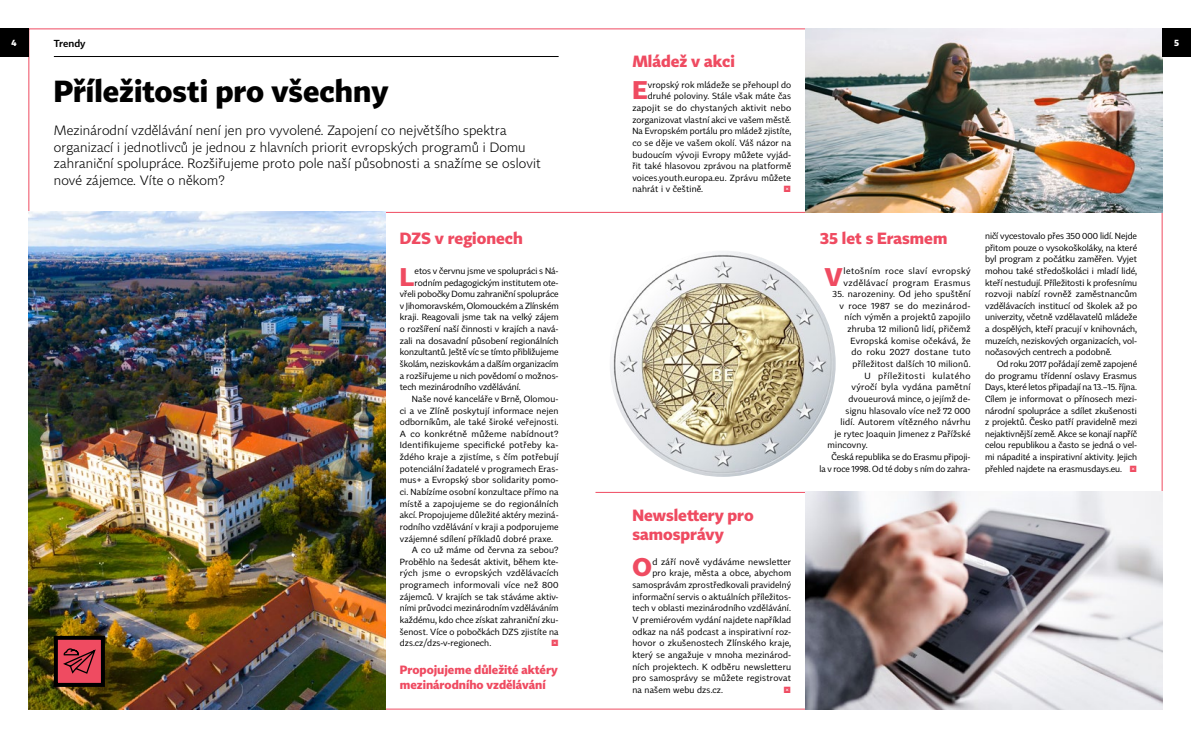
<style>
.page{position:relative;width:1191px;height:738px;background:#fff}
.page>*{position:absolute;margin:0;border:0;box-sizing:border-box;transform-origin:0 0}
.t1{font:700 30px "Tabac Sans";color:#000}
.t2{font:700 25.2px "Tabac Sans";color:#ef4b61}
.t3{font:700 16px/19.2px "Tabac Sans";color:#ef4b61}
.t4{font:300 13.3px/16.5px "Tabac Sans";letter-spacing:.01em;color:#000}
.t5{font:700 11.8px/14.8px "Tabac Sans";color:#ef4b61}
.t6{font:600 10px "Tabac Sans";color:#000}
.t7{font:700 9px "Tabac Sans";color:#fff}
.t8{font:8.8px/11.6px "Tabac Sans";letter-spacing:.015em;color:#000;text-align:justify}
.t9{font:8.8px "Tabac Sans";letter-spacing:-.005em;color:#000}
.t10{font:8.8px "Tabac Sans";letter-spacing:-.01em;color:#000}
.t11{font:8.8px "Tabac Sans";letter-spacing:.035em;color:#000}
.t12{font:8.8px/11.6px "Tabac Sans";letter-spacing:.045em;color:#000}
.t13{font:8.8px "Tabac Sans";letter-spacing:.04em;color:#000}
.t14{font:8.8px "Tabac Sans";letter-spacing:.06em;color:#000}
.t15{font:8.8px "Tabac Sans";color:#ef4b61}
.s1{color:#ef4b61}
</style>
<div class="page">
<hr style="left:386px;top:212px;width:419px;height:1px;background:#ef4b61">
<hr style="left:595px;top:491px;width:210px;height:1px;background:#ef4b61">
<img style="left:28px;top:212px;width:358px;height:496px">
<img style="left:805px;top:491px;width:357px;height:218px">
<img style="left:805px;top:28px;width:357px;height:185px">
<hr style="left:54px;top:56px;width:504px;height:1px;background:#000">
<div style="left:54px;top:635px;width:51px;height:51px;background:#ef4b61;border:4px solid #000"></div>
<svg style="left:63px;top:648px;width:33px;height:26px"></svg>
<img style="left:609px;top:250px;width:226px;height:226px;border-radius:113px">
<div style="left:1162px;top:28px;width:29px;height:29px;background:#000"></div>
<div style="left:0;top:28px;width:28px;height:29px;background:#000"></div>
<p class="t6" style="left:54px;top:37px;width:33px">Trendy</p>
<p class="t7" style="left:12px;top:37px;width:7px">4</p>
<p class="t7" style="left:1174px;top:37px;width:7px">5</p>
<h1 class="t1" style="left:54px;top:72px;width:336px">Příležitosti pro všechny</h1>
<p class="t4" style="left:54px;top:122px;width:488px">Mezinárodní vzdělávání není jen pro vyvolené. Zapojení co největšího spektra organizací i jednotlivců je jednou z hlavních priorit evropských programů i Domu zahraniční spolupráce. Rozšiřujeme proto pole naší působnosti a snažíme se oslovit nové zájemce. Víte o někom?</p>
<h3 class="t3" style="left:632px;top:51px;width:104px">Mládež v akci</h3>
<h2 class="t2" style="left:632px;top:74px;width:16px">E</h2>
<p class="t8" style="left:648px;top:79px;width:145px">vropský rok mládeže se přehoupl do</p>
<p class="t8" style="left:648px;top:90px;width:145px">druhé poloviny. Stále však máte čas</p>
<p class="t8" style="left:632px;top:102px;width:160px">zapojit se do chystaných aktivit nebo</p>
<p class="t8" style="left:632px;top:114px;width:160px">zorganizovat vlastní akci ve vašem městě.</p>
<p class="t8" style="left:632px;top:125px;width:160px">Na Evropském portálu pro mládež zjistíte,</p>
<p class="t8" style="left:632px;top:137px;width:160px">co se děje ve vašem okolí. Váš názor na</p>
<p class="t8" style="left:632px;top:149px;width:160px">budoucím vývoji Evropy můžete vyjád-</p>
<p class="t8" style="left:632px;top:160px;width:160px">řit také hlasovou zprávou na platformě</p>
<p class="t8" style="left:632px;top:172px;width:160px">voices.youth.europa.eu. Zprávu můžete</p>
<p class="t8" style="left:632px;top:183px;width:72px">nahrát i v češtině.</p>
<p class="t15" style="left:783px;top:184px;width:9px">×</p>
<h3 class="t3" style="left:400px;top:229px;width:124px">DZS v regionech</h3>
<h3 class="t3" style="left:820px;top:229px;width:129px">35 let s Erasmem</h3>
<h2 class="t2" style="left:400px;top:260px;width:16px">L</h2>
<p class="t9" style="left:414px;top:265px;width:145px">etos v červnu jsme ve spolupráci s Ná-</p>
<p class="t8" style="left:414px;top:276px;width:145px">rodním pedagogickým institutem ote-</p>
<p class="t9" style="left:400px;top:288px;width:160px">vřeli pobočky Domu zahraniční spolupráce</p>
<p class="t10" style="left:400px;top:300px;width:160px">v Jihomoravském, Olomouckém a Zlínském</p>
<p class="t8" style="left:400px;top:311px;width:160px">kraji. Reagovali jsme tak na velký zájem</p>
<p class="t8" style="left:400px;top:323px;width:160px">o rozšíření naší činnosti v krajích a navá-</p>
<p class="t8" style="left:400px;top:334px;width:160px">zali na dosavadní působení regionálních</p>
<p class="t9" style="left:400px;top:346px;width:160px">konzultantů. Ještě víc se tímto přibližujeme</p>
<p class="t9" style="left:400px;top:358px;width:160px">školám, neziskovkám a dalším organizacím</p>
<p class="t8" style="left:400px;top:369px;width:160px">a rozšiřujeme u nich povědomí o možnos-</p>
<p class="t8" style="left:400px;top:381px;width:122px">tech mezinárodního vzdělávání.</p>
<p class="t8" style="left:412px;top:393px;width:148px">Naše nové kanceláře v Brně, Olomou-</p>
<p class="t8" style="left:400px;top:404px;width:160px">ci a ve Zlíně poskytují informace nejen</p>
<p class="t8" style="left:400px;top:416px;width:160px">odborníkům, ale také široké veřejnosti.</p>
<p class="t11" style="left:400px;top:428px;width:160px">A co konkrétně můžeme nabídnout?</p>
<p class="t8" style="left:400px;top:439px;width:160px">Identifikujeme specifické potřeby ka-</p>
<p class="t8" style="left:400px;top:451px;width:160px">ždého kraje a zjistíme, s čím potřebují</p>
<p class="t8" style="left:400px;top:462px;width:160px">potenciální žadatelé v programech Eras-</p>
<p class="t8" style="left:400px;top:474px;width:160px">mus+ a Evropský sbor solidarity pomo-</p>
<p class="t8" style="left:400px;top:486px;width:160px">ci. Nabízíme osobní konzultace přímo na</p>
<p class="t8" style="left:400px;top:497px;width:160px">místě a zapojujeme se do regionálních</p>
<p class="t8" style="left:400px;top:509px;width:160px">akcí. Propojujeme důležité aktéry meziná-</p>
<p class="t8" style="left:400px;top:520px;width:160px">rodního vzdělávání v kraji a podporujeme</p>
<p class="t8" style="left:400px;top:532px;width:155px">vzájemné sdílení příkladů dobré praxe.</p>
<p class="t8" style="left:412px;top:544px;width:148px">A co už máme od června za sebou?</p>
<p class="t8" style="left:400px;top:555px;width:160px">Proběhlo na šedesát aktivit, během kte-</p>
<p class="t8" style="left:400px;top:567px;width:160px">rých jsme o evropských vzdělávacích</p>
<p class="t8" style="left:400px;top:579px;width:160px">programech informovali více než 800</p>
<p class="t8" style="left:400px;top:590px;width:160px">zájemců. V krajích se tak stáváme aktiv-</p>
<p class="t8" style="left:400px;top:602px;width:160px">ními průvodci mezinárodním vzděláváním</p>
<p class="t8" style="left:400px;top:613px;width:160px">každému, kdo chce získat zahraniční zku-</p>
<p class="t8" style="left:400px;top:625px;width:160px">šenost. Více o pobočkách DZS zjistíte na</p>
<p class="t8" style="left:400px;top:637px;width:93px">dzs.cz/dzs-v-regionech.</p>
<p class="t15" style="left:551px;top:637px;width:9px">×</p>
<h3 class="t5" style="left:400px;top:662px;width:159px">Propojujeme důležité aktéry mezinárodního vzdělávání</h3>
<h3 class="t3" style="left:632px;top:505px;width:123px">Newslettery pro samosprávy</h3>
<h2 class="t2" style="left:632px;top:551px;width:21px">O</h2>
<p class="t8" style="left:652px;top:555px;width:140px">d září nově vydáváme newsletter</p>
<p class="t8" style="left:652px;top:567px;width:140px">pro kraje, města a obce, abychom</p>
<p class="t8" style="left:632px;top:579px;width:160px">samosprávám zprostředkovali pravidelný</p>
<p class="t8" style="left:632px;top:590px;width:160px">informační servis o aktuálních příležitos-</p>
<p class="t8" style="left:632px;top:602px;width:160px">tech v oblasti mezinárodního vzdělávání.</p>
<p class="t8" style="left:632px;top:613px;width:160px">V premiérovém vydání najdete například</p>
<p class="t8" style="left:632px;top:625px;width:160px">odkaz na náš podcast a inspirativní roz-</p>
<p class="t8" style="left:632px;top:637px;width:160px">hovor o zkušenostech Zlínského kraje,</p>
<p class="t8" style="left:632px;top:648px;width:160px">který se angažuje v mnoha mezinárod-</p>
<p class="t8" style="left:632px;top:660px;width:160px">ních projektech. K odběru newsletteru</p>
<p class="t8" style="left:632px;top:671px;width:160px">pro samosprávy se můžete registrovat</p>
<p class="t8" style="left:632px;top:683px;width:92px">na našem webu dzs.cz.</p>
<p class="t15" style="left:783px;top:684px;width:9px">×</p>
<h2 class="t2" style="left:824px;top:260px;width:20px">V</h2>
<p class="t12" style="left:843px;top:265px;width:128px">letošním roce slaví evropský vzdělávací program Erasmus</p>
<p class="t8" style="left:832px;top:288px;width:140px">35. narozeniny. Od jeho spuštění</p>
<p class="t13" style="left:839px;top:300px;width:133px">v roce 1987 se do mezinárod-</p>
<p class="t8" style="left:844px;top:311px;width:128px">ních výměn a projektů zapojilo</p>
<p class="t8" style="left:847px;top:323px;width:125px">zhruba 12 milionů lidí, přičemž</p>
<p class="t8" style="left:850px;top:334px;width:122px">Evropská komise očekává, že</p>
<p class="t13" style="left:851px;top:346px;width:121px">do roku 2027 dostane tuto</p>
<p class="t8" style="left:852px;top:358px;width:120px">příležitost dalších 10 milionů.</p>
<p class="t14" style="left:864px;top:370px;width:107px">U příležitosti kulatého</p>
<p class="t11" style="left:851px;top:381px;width:121px">výročí byla vydána pamětní</p>
<p class="t8" style="left:848px;top:393px;width:124px">dvoueurová mince, o jejímž de-</p>
<p class="t8" style="left:845px;top:404px;width:127px">signu hlasovalo více než 72 000</p>
<p class="t8" style="left:840px;top:416px;width:131px">lidí. Autorem vítězného návrhu</p>
<p class="t8" style="left:834px;top:427px;width:138px">je rytec Joaquin Jimenez z Pařížské</p>
<p class="t8" style="left:827px;top:439px;width:42px">mincovny.</p>
<p class="t9" style="left:831px;top:451px;width:141px">Česká republika se do Erasmu připoji-</p>
<p class="t10" style="left:819px;top:463px;width:153px">la v roce 1998. Od té doby s ním do zahra-</p>
<p class="t8" style="left:985px;top:230px;width:154px">ničí vycestovalo přes 350 000 lidí. Nejde přitom pouze o vysokoškoláky, na které byl program z počátku zaměřen. Vyjet mohou také středoškoláci i mladí lidé, kteří nestudují. Příležitosti k profesnímu rozvoji nabízí rovněž zaměstnancům vzdělávacích institucí od školek až po univerzity, včetně vzdělavatelů mládeže a dospělých, kteří pracují v knihovnách, muzeích, neziskových organizacích, vol&shy;nočasových centrech a podobně.</p>
<p class="t8" style="left:985px;top:358px;width:154px;text-indent:12px">Od roku 2017 pořádají země zapojené do programu třídenní oslavy Erasmus Days, které letos připadají na 13.–15. října.<br>Cílem je informovat o přínosech mezi&shy;národní spolupráce a sdílet zkušenosti z projektů. Česko patří pravidelně mezi nejaktivnější země. Akce se konají napříč celou republikou a často se jedná o vel&shy;mi nápadité a inspirativní aktivity. Jejich přehled najdete na erasmusdays.eu. <span class="s1">×</span></p>
</div>
